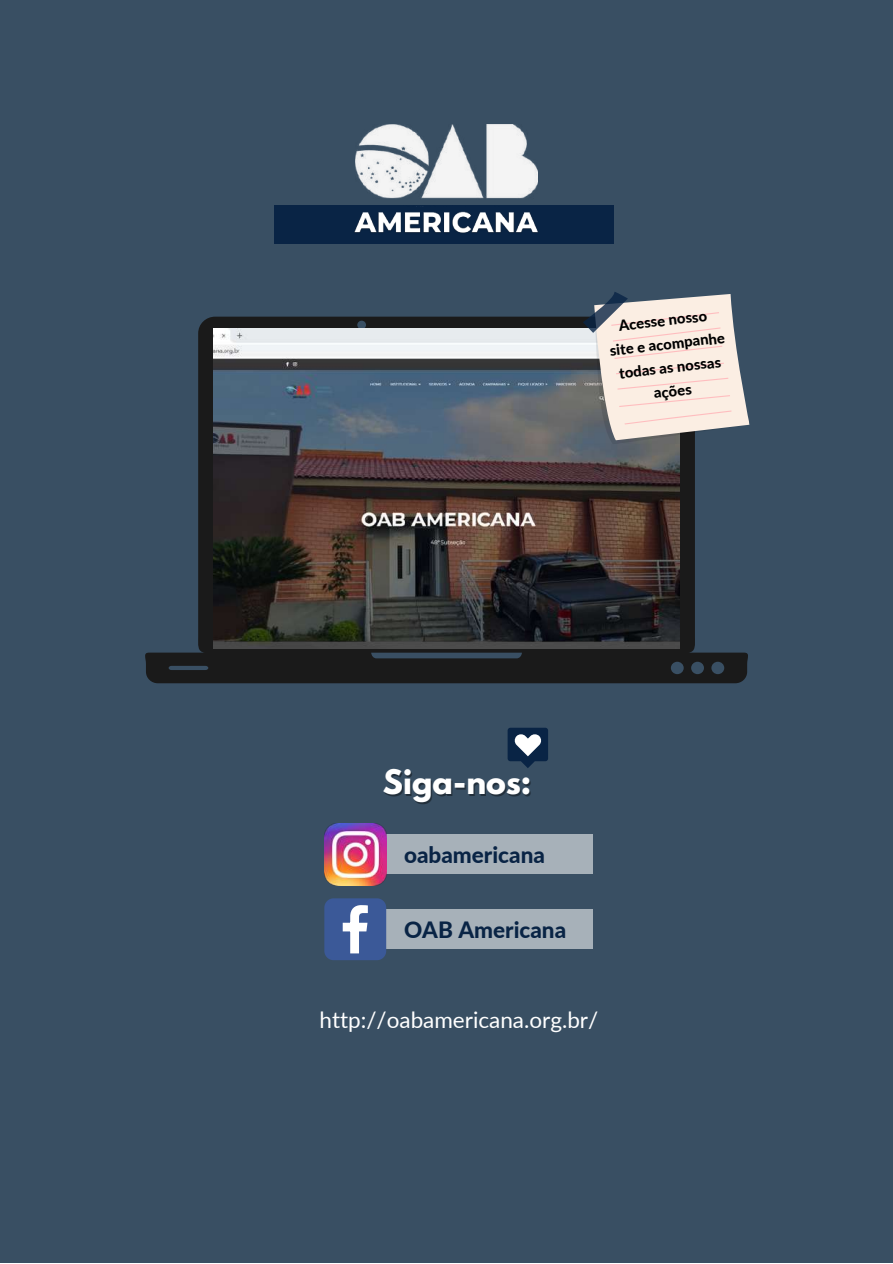
<style>
.page{position:relative;width:893px;height:1264px;background:#fff}
.page>*{position:absolute;margin:0;border:0;box-sizing:border-box;transform-origin:0 0}
.t1{font:700 30px "League Spartan";color:#fff}
.t2{font:22.5px "Lato";color:#fff}
.t3{font:800 22.5px "Lato";color:#092445}
.t4{font:800 14.85px/23.5px "Lato";color:#000;text-align:center}
</style>
<div class="page">
<div style="left:0;top:0;width:892px;height:1262px;background:#394f63"></div>
<div style="left:275px;top:206px;width:339px;height:38px;background:#092445"></div>
<img style="left:355px;top:124px;width:182px;height:75px">
<div style="left:365px;top:834px;width:228px;height:40px;background:#a7b1b9"></div>
<img style="left:324px;top:823px;width:62px;height:62px">
<div style="left:365px;top:909px;width:228px;height:40px;background:#a7b1b9"></div>
<svg style="left:324px;top:898px;width:62px;height:62px;background:#5972a6"></svg>
<svg style="left:507px;top:727px;width:41px;height:41px"></svg>
<svg style="left:145px;top:317px;width:603px;height:366px"></svg>
<img style="left:214px;top:329px;width:465px;height:319px">
<svg style="left:580px;top:292px;width:170px;height:154px;background:#c6bfbc"></svg>
<img style="left:351px;top:205px;width:190px;height:28px">
<p class="t4" style="left:605px;top:315px;width:117px;rotate:-7deg">Acesse nosso site e acompanhe todas as nossas ações</p>
<h1 class="t1" style="left:383px;top:767px;width:150px">Siga-nos:</h1>
<h2 class="t3" style="left:404px;top:841px;width:142px">oabamericana</h2>
<h2 class="t3" style="left:404px;top:916px;width:164px">OAB Americana</h2>
<h2 class="t2" style="left:319px;top:1005px;width:280px">http://oabamericana.org.br/</h2>
</div>
